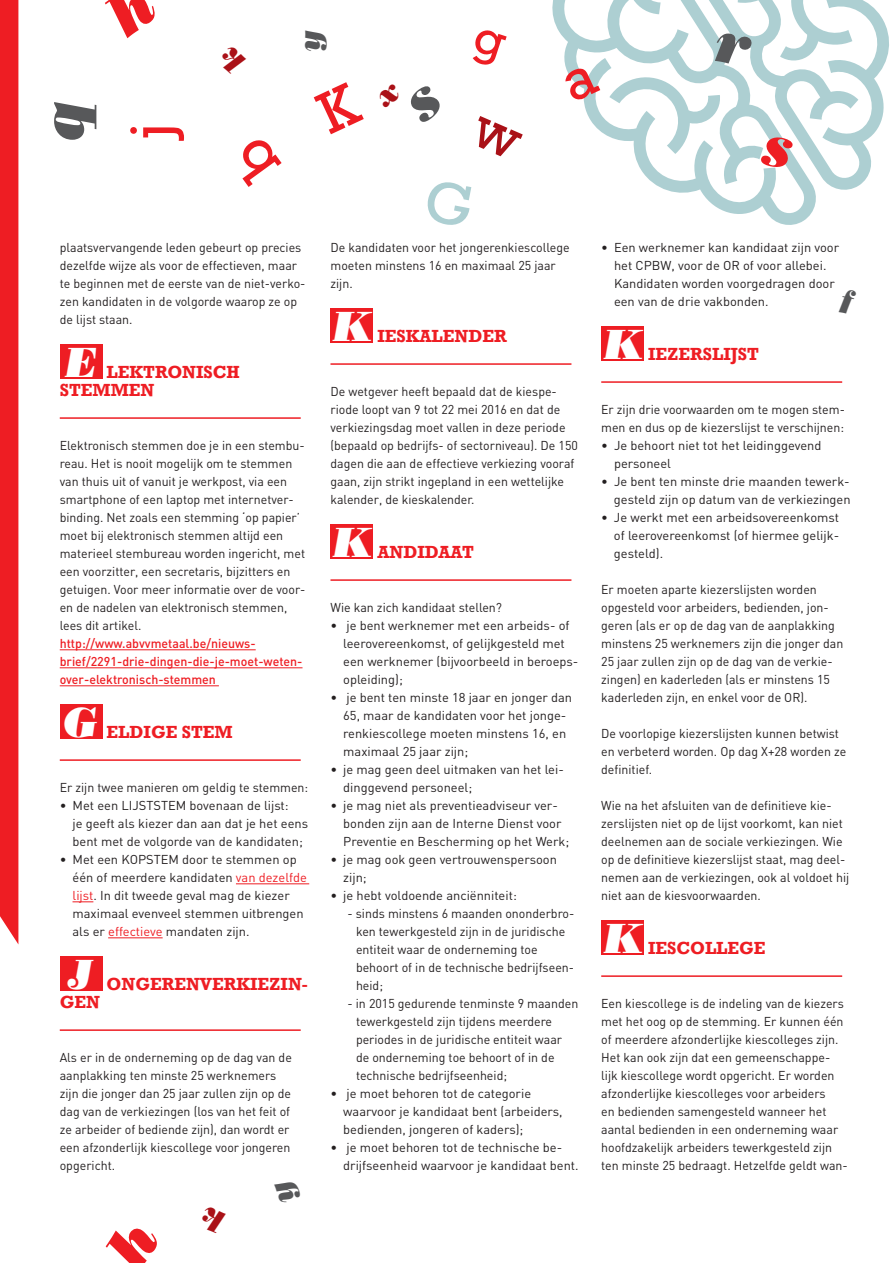
<style>
.page{position:relative;width:893px;height:1263px;background:#fff}
.page>*{position:absolute;margin:0;border:0;box-sizing:border-box;transform-origin:0 0}
.t1{font:60px "Rockwell";color:#ee1d23}
.t2{font:italic 60px "Bodoni Poster";color:#57585a}
.t3{font:italic 42px "Bodoni Poster";color:#fff}
.t4{font:italic 30.9px "Bodoni Poster";color:#57585a}
.t5{font:700 18px/18px "Rockwell";color:#ee1d23}
.t6{font:12.75px/18px "DIN";color:#231f20}
.t7{font:500 12.75px/18px "DIN";color:#ee1d23}
.s1{color:#ee1d23}
</style>
<div class="page">
<svg style="left:552px;top:0;width:337px;height:225px"></svg>
<hr style="left:60px;top:417px;width:241px;height:2px;background:#ee1d23">
<hr style="left:60px;top:649px;width:196px;height:1px;background:#ee1d23">
<hr style="left:60px;top:667px;width:242px;height:1px;background:#ee1d23">
<hr style="left:60px;top:685px;width:159px;height:1px;background:#ee1d23">
<hr style="left:60px;top:759px;width:241px;height:2px;background:#ee1d23">
<hr style="left:236px;top:883px;width:73px;height:1px;background:#ee1d23">
<svg style="left:73px;top:901px;width:20px;height:1px"></svg>
<hr style="left:108px;top:937px;width:55px;height:1px;background:#ee1d23">
<hr style="left:60px;top:1029px;width:241px;height:2px;background:#ee1d23">
<div style="left:60px;top:344px;width:42px;height:34px;background:#ee1d23"></div>
<div style="left:60px;top:704px;width:42px;height:34px;background:#ee1d23"></div>
<div style="left:60px;top:956px;width:42px;height:34px;background:#ee1d23"></div>
<hr style="left:330px;top:363px;width:241px;height:2px;background:#ee1d23">
<hr style="left:330px;top:579px;width:241px;height:2px;background:#ee1d23">
<div style="left:330px;top:308px;width:43px;height:34px;background:#ee1d23"></div>
<div style="left:330px;top:524px;width:43px;height:34px;background:#ee1d23"></div>
<hr style="left:601px;top:381px;width:241px;height:2px;background:#ee1d23">
<hr style="left:601px;top:975px;width:241px;height:2px;background:#ee1d23">
<div style="left:601px;top:326px;width:43px;height:34px;background:#ee1d23"></div>
<div style="left:601px;top:920px;width:43px;height:34px;background:#ee1d23"></div>
<div style="left:0;top:0;width:18px;height:944px;background:#ee1d23"></div>
<svg style="left:562px;top:64px;width:38px;height:38px"></svg>
<svg style="left:760px;top:135px;width:33px;height:35px"></svg>
<svg style="left:713px;top:32px;width:40px;height:35px"></svg>
<h1 class="t2" style="left:26px;top:141px;width:42px;rotate:-90deg">q</h1>
<h1 class="t1" style="left:117px;top:140px;width:20px;rotate:-90deg">j</h1>
<h3 class="t4" style="left:291px;top:51px;width:22px;rotate:-90deg">y</h3>
<p class="t6" style="left:60px;top:238px;width:247px">plaatsvervangende leden gebeurt op precies dezelfde wijze als voor de effectieven, maar te beginnen met de eerste van de niet-verko&shy;zen kandidaten in de volgorde waarop ze op de lijst staan.</p>
<h2 class="t3" style="left:65px;top:338px;width:34px">E</h2>
<h3 class="t5" style="left:60px;top:363px;width:181px;text-indent:47px">LEKTRONISCH<br>STEMMEN</h3>
<p class="t6" style="left:60px;top:436px;width:247px">Elektronisch stemmen doe je in een stembu&shy;reau. Het is nooit mogelijk om te stemmen van thuis uit of vanuit je werkpost, via een smartphone of een laptop met internetver&shy;binding. Net zoals een stemming ‘op papier’ moet bij elektronisch stemmen altijd een materieel stembureau worden ingericht, met een voorzitter, een secretaris, bijzitters en getuigen. Voor meer informatie over de voor&shy;en de nadelen van elektronisch stemmen, lees dit artikel.</p>
<p class="t7" style="left:60px;top:634px;width:244px">http://www.abvvmetaal.be/nieuws&shy;brief/2291-drie-dingen-die-je-moet-weten&shy;over-elektronisch-stemmen</p>
<h2 class="t3" style="left:64px;top:698px;width:36px">G</h2>
<h3 class="t5" style="left:107px;top:723px;width:128px">ELDIGE STEM</h3>
<p class="t6" style="left:60px;top:778px;width:250px">Er zijn twee manieren om geldig te stemmen:</p>
<p class="t6" style="left:73px;top:796px;width:237px;text-indent:-13px">• Met een LIJSTSTEM bovenaan de lijst:<br>je geeft als kiezer dan aan dat je het eens bent met de volgorde van de kandidaten;</p>
<p class="t6" style="left:73px;top:850px;width:236px;text-indent:-13px">• Met een KOPSTEM door te stemmen op één of meerdere kandidaten <span class="s1">van dezelfde lijst</span>. In dit tweede geval mag de kiezer maximaal evenveel stemmen uitbrengen als er <span class="s1">effectieve</span> mandaten zijn.</p>
<h2 class="t3" style="left:68px;top:950px;width:27px">J</h2>
<h3 class="t5" style="left:107px;top:975px;width:203px">ONGERENVERKIEZIN-</h3>
<h3 class="t5" style="left:60px;top:993px;width:42px">GEN</h3>
<p class="t6" style="left:60px;top:1048px;width:234px">Als er in de onderneming op de dag van de aanplakking ten minste 25 werknemers zijn die jonger dan 25 jaar zullen zijn op de dag van de verkiezingen (los van het feit of ze arbeider of bediende zijn), dan wordt er een afzonderlijk kiescollege voor jongeren opgericht.</p>
<p class="t6" style="left:330px;top:238px;width:241px">De kandidaten voor het jongerenkiescollege moeten minstens 16 en maximaal 25 jaar zijn.</p>
<h2 class="t3" style="left:332px;top:302px;width:41px">K</h2>
<h3 class="t5" style="left:377px;top:327px;width:131px">IESKALENDER</h3>
<p class="t6" style="left:330px;top:382px;width:249px">De wetgever heeft bepaald dat de kiespe&shy;riode loopt van 9 tot 22 mei 2016 en dat de verkiezingsdag moet vallen in deze periode (bepaald op bedrijfs- of sectorniveau). De 150 dagen die aan de effectieve verkiezing vooraf gaan, zijn strikt ingepland in een wettelijke kalender, de kieskalender.</p>
<h2 class="t3" style="left:332px;top:518px;width:41px">K</h2>
<h3 class="t5" style="left:377px;top:543px;width:98px">ANDIDAAT</h3>
<p class="t6" style="left:330px;top:598px;width:173px">Wie kan zich kandidaat stellen?</p>
<p class="t6" style="left:343px;top:616px;width:237px;text-indent:-13px">• je bent werknemer met een arbeids- of leerovereenkomst, of gelijkgesteld met een werknemer (bijvoorbeeld in beroeps&shy;opleiding);</p>
<p class="t6" style="left:343px;top:688px;width:230px;text-indent:-13px">• je bent ten minste 18 jaar en jonger dan 65, maar de kandidaten voor het jonge&shy;renkiescollege moeten minstens 16, en maximaal 25 jaar zijn;</p>
<p class="t6" style="left:343px;top:760px;width:222px;text-indent:-13px">• je mag geen deel uitmaken van het lei&shy;dinggevend personeel;</p>
<p class="t6" style="left:343px;top:796px;width:227px;text-indent:-13px">• je mag niet als preventieadviseur ver&shy;bonden zijn aan de Interne Dienst voor<br>Preventie en Bescherming op het Werk;</p>
<p class="t6" style="left:343px;top:850px;width:215px;text-indent:-13px">• je mag ook geen vertrouwenspersoon zijn;</p>
<p class="t6" style="left:330px;top:886px;width:188px">• je hebt voldoende anciënniteit:</p>
<p class="t6" style="left:356px;top:904px;width:220px;text-indent:-9px">- sinds minstens 6 maanden ononderbro&shy;ken tewerkgesteld zijn in de juridische entiteit waar de onderneming toe behoort of in de technische bedrijfseen&shy;heid;</p>
<p class="t6" style="left:356px;top:994px;width:224px;text-indent:-9px">- in 2015 gedurende tenminste 9 maanden tewerkgesteld zijn tijdens meerdere periodes in de juridische entiteit waar de onderneming toe behoort of in de technische bedrijfseenheid;</p>
<p class="t6" style="left:343px;top:1084px;width:221px;text-indent:-13px">• je moet behoren tot de categorie waarvoor je kandidaat bent (arbeiders, bedienden, jongeren of kaders);</p>
<p class="t6" style="left:343px;top:1138px;width:237px;text-indent:-13px">• je moet behoren tot de technische be&shy;drijfseenheid waarvoor je kandidaat bent.</p>
<p class="t6" style="left:614px;top:238px;width:227px;text-indent:-13px">• Een werknemer kan kandidaat zijn voor het CPBW, voor de OR of voor allebei.<br>Kandidaten worden voorgedragen door een van de drie vakbonden.</p>
<h2 class="t3" style="left:603px;top:320px;width:41px">K</h2>
<h3 class="t5" style="left:648px;top:345px;width:112px">IEZERSLIJST</h3>
<p class="t6" style="left:601px;top:400px;width:245px">Er zijn drie voorwaarden om te mogen stem&shy;men en dus op de kiezerslijst te verschijnen:</p>
<p class="t6" style="left:614px;top:436px;width:209px;text-indent:-13px">• Je behoort niet tot het leidinggevend personeel</p>
<p class="t6" style="left:601px;top:472px;width:251px;text-align:right">• Je bent ten minste drie maanden tewerk&shy;gesteld zijn op datum van de verkiezingen</p>
<p class="t6" style="left:614px;top:508px;width:227px;text-align:justify;text-indent:-13px">• Je werkt met een arbeidsovereenkomst of leerovereenkomst (of hiermee gelijk&shy;gesteld).</p>
<p class="t6" style="left:601px;top:580px;width:244px">Er moeten aparte kiezerslijsten worden opgesteld voor arbeiders, bedienden, jon&shy;geren (als er op de dag van de aanplakking minstens 25 werknemers zijn die jonger dan 25 jaar zullen zijn op de dag van de verkie&shy;zingen) en kaderleden (als er minstens 15 kaderleden zijn, en enkel voor de OR).</p>
<p class="t6" style="left:601px;top:724px;width:247px">De voorlopige kiezerslijsten kunnen betwist en verbeterd worden. Op dag X+28 worden ze definitief.</p>
<p class="t6" style="left:601px;top:796px;width:250px">Wie na het afsluiten van de definitieve kie&shy;zerslijsten niet op de lijst voorkomt, kan niet deelnemen aan de sociale verkiezingen. Wie op de definitieve kiezerslijst staat, mag deel&shy;nemen aan de verkiezingen, ook al voldoet hij niet aan de kiesvoorwaarden.</p>
<h2 class="t3" style="left:603px;top:914px;width:41px">K</h2>
<h3 class="t5" style="left:648px;top:939px;width:119px">IESCOLLEGE</h3>
<p class="t6" style="left:601px;top:994px;width:248px">Een kiescollege is de indeling van de kiezers met het oog op de stemming. Er kunnen één of meerdere afzonderlijke kiescolleges zijn.<br>Het kan ook zijn dat een gemeenschappe&shy;lijk kiescollege wordt opgericht. Er worden afzonderlijke kiescolleges voor arbeiders<br>en bedienden samengesteld wanneer het aantal bedienden in een onderneming waar hoofdzakelijk arbeiders tewerkgesteld zijn ten minste 25 bedraagt. Hetzelfde geldt wan-</p>
</div>
